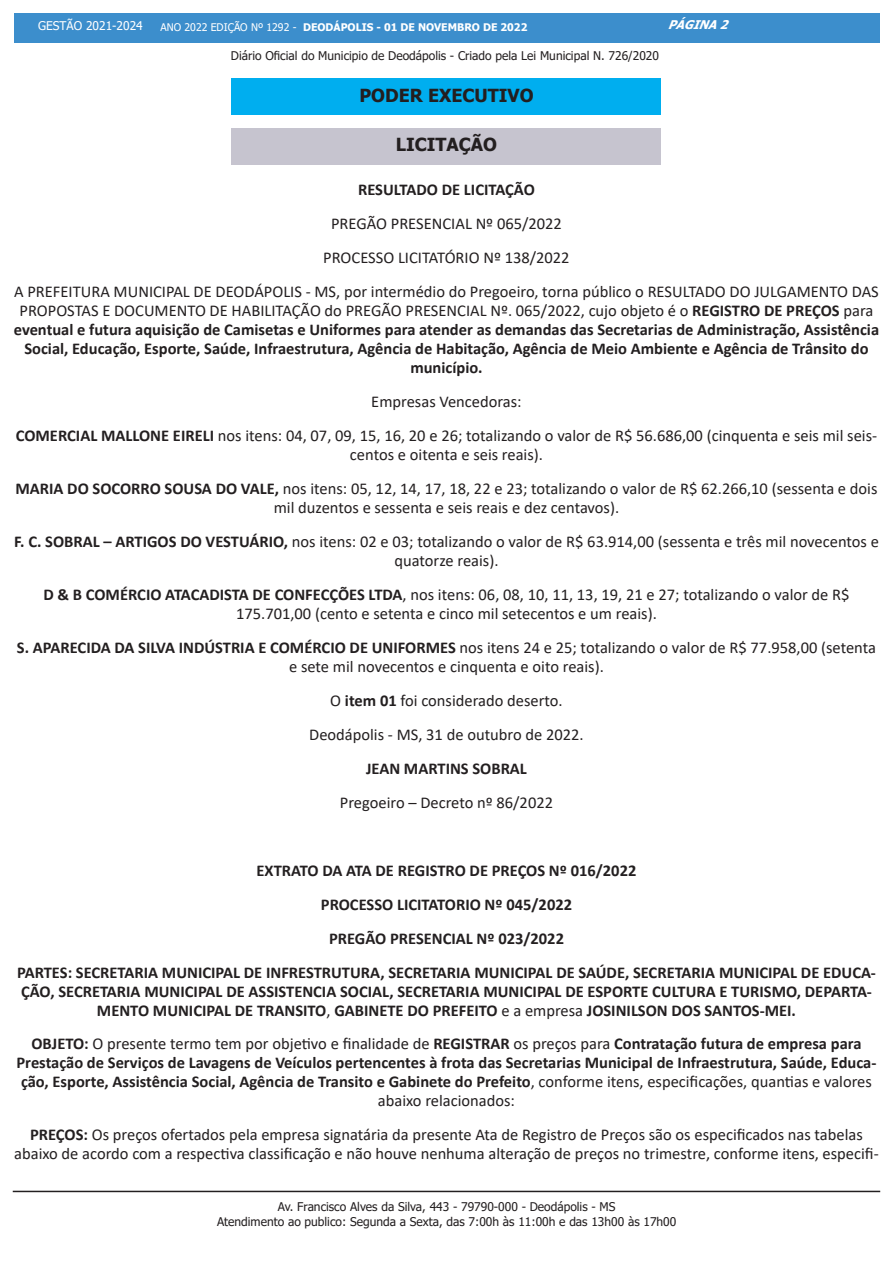
<style>
.page{position:relative;width:893px;height:1263px;background:#fff}
.page>*{position:absolute;margin:0;border:0;box-sizing:border-box;transform-origin:0 0}
.t1{font:700 18px "Tahoma";color:#231f20}
.Normal_wrd_26{font:700 16.5px/19px "Calibri";color:#231f20;text-align:center}
.Normal_wrd_26-2{font:16.5px/19px "Calibri";color:#231f20;text-align:center}
.t2{font:12px/14.4px "Tahoma";color:#231f20;text-align:center}
.t3{font:12px "Tahoma";color:#fff}
.t4{font:italic 700 12px "Tahoma";color:#fff}
.t5{font:700 10.5px "Tahoma";color:#fff}
.s1{font-weight:400}
.s2{font-weight:700}
</style>
<div class="page">
<div style="left:14px;top:14px;width:865px;height:29px;background:#3c8ecc"></div>
<hr style="left:13px;top:1191px;width:867px;height:1px;background:#231f20">
<div style="left:232px;top:79px;width:429px;height:36px;background:#00aeef"></div>
<div style="left:232px;top:128px;width:429px;height:36px;background:#c6c4cf"></div>
<p class="t3" style="left:38px;top:18px;width:106px">GESTÃO 2021-2024</p>
<p class="t5" style="left:161px;top:20px;width:368px"><span class="s1">ANO 2022 EDIÇÃO Nº 1292 -</span> DEODÁPOLIS - 01 DE NOVEMBRO DE 2022</p>
<p class="t4" style="left:668px;top:16px;width:68px">PÁGINA2</p>
<p class="t2" style="left:231px;top:49px;width:430px">Diário Oficial do Municipio de Deodápolis - Criado pela Lei Municipal N. 726/2020</p>
<p class="t1" style="left:359px;top:83px;width:176px">PODER EXECUTIVO</p>
<p class="t1" style="left:396px;top:132px;width:103px">LICITAÇÃO</p>
<p class="Normal_wrd_26" style="left:358px;top:180px;width:178px">RESULTADO DE LICITAÇÃO</p>
<p class="Normal_wrd_26-2" style="left:331px;top:214px;width:232px">PREGÃO PRESENCIAL Nº 065/2022</p>
<p class="Normal_wrd_26-2" style="left:323px;top:248px;width:248px">PROCESSO LICITATÓRIO Nº 138/2022</p>
<p class="Normal_wrd_26" style="left:14px;top:282px;width:867px"><span class="s1">A PREFEITURA MUNICIPAL DE DEODÁPOLIS - MS, por intermédio do Pregoeiro, torna público o RESULTADO DO JULGAMENTO DAS PROPOSTAS E DOCUMENTO DE HABILITAÇÃO do PREGÃO PRESENCIAL Nº. 065/2022, cujo objeto é o</span> REGISTRO DE PREÇOS <span class="s1">para </span>eventual e futura aquisição de Camisetas e Uniformes para atender as demandas das Secretarias de Administração, Assistência Social, Educação, Esporte, Saúde, Infraestrutura, Agência de Habitação, Agência de Meio Ambiente e Agência de Trânsito do município.</p>
<p class="Normal_wrd_26-2" style="left:371px;top:391px;width:152px">Empresas Vencedoras:</p>
<p class="Normal_wrd_26-2" style="left:16px;top:425px;width:863px"><span class="s2">COMERCIAL MALLONE EIRELI</span> nos itens: 04, 07, 09, 15, 16, 20 e 26; totalizando o valor de R$ 56.686,00 (cinquenta e seis mil seis&shy;centos e oitenta e seis reais).</p>
<p class="Normal_wrd_26-2" style="left:15px;top:478px;width:863px"><span class="s2">MARIA DO SOCORRO SOUSA DO VALE,</span> nos itens: 05, 12, 14, 17, 18, 22 e 23; totalizando o valor de R$ 62.266,10 (sessenta e dois mil duzentos e sessenta e seis reais e dez centavos).</p>
<p class="Normal_wrd_26-2" style="left:14px;top:531px;width:866px"><span class="s2">F. C. SOBRAL – ARTIGOS DO VESTUÁRIO,</span> nos itens: 02 e 03; totalizando o valor de R$ 63.914,00 (sessenta e três mil novecentos e quatorze reais).</p>
<p class="Normal_wrd_26-2" style="left:43px;top:584px;width:808px"><span class="s2">D &amp; B COMÉRCIO ATACADISTA DE CONFECÇÕES LTDA</span>, nos itens: 06, 08, 10, 11, 13, 19, 21 e 27; totalizando o valor de R$<br>175.701,00 (cento e setenta e cinco mil setecentos e um reais).</p>
<p class="Normal_wrd_26-2" style="left:17px;top:637px;width:861px"><span class="s2">S. APARECIDA DA SILVA INDÚSTRIA E COMÉRCIO DE UNIFORMES</span> nos itens 24 e 25; totalizando o valor de R$ 77.958,00 (setenta e sete mil novecentos e cinquenta e oito reais).</p>
<p class="Normal_wrd_26-2" style="left:330px;top:690px;width:234px">O <span class="s2">item 01</span> foi considerado deserto.</p>
<p class="Normal_wrd_26-2" style="left:309px;top:724px;width:276px">Deodápolis - MS, 31 de outubro de 2022.</p>
<p class="Normal_wrd_26" style="left:366px;top:758px;width:162px">JEAN MARTINS SOBRAL</p>
<p class="Normal_wrd_26-2" style="left:340px;top:792px;width:215px">Pregoeiro – Decreto nº 86/2022</p>
<p class="Normal_wrd_26" style="left:257px;top:860px;width:381px">EXTRATO DA ATA DE REGISTRO DE PREÇOS Nº 016/2022</p>
<p class="Normal_wrd_26" style="left:321px;top:894px;width:253px">PROCESSO LICITATORIO Nº 045/2022</p>
<p class="Normal_wrd_26" style="left:329px;top:928px;width:237px">PREGÃO PRESENCIAL Nº 023/2022</p>
<p class="Normal_wrd_26" style="left:17px;top:962px;width:860px">PARTES: SECRETARIA MUNICIPAL DE INFRESTRUTURA, SECRETARIA MUNICIPAL DE SAÚDE, SECRETARIA MUNICIPAL DE EDUCA-<br>ÇÃO, SECRETARIA MUNICIPAL DE ASSISTENCIA SOCIAL, SECRETARIA MUNICIPAL DE ESPORTE CULTURA E TURISMO, DEPARTA-<br>MENTO MUNICIPAL DE TRANSITO<span class="s1">,</span> GABINETE DO PREFEITO <span class="s1">e a empresa</span> JOSINILSON DOS SANTOS-MEI.</p>
<p class="Normal_wrd_26" style="left:17px;top:1034px;width:861px">OBJETO: <span class="s1">O presente termo tem por objetivo e finalidade de</span> REGISTRAR <span class="s1">os preços para</span> Contratação futura de empresa para Prestação de Serviços de Lavagens de Veículos pertencentes à frota das Secretarias Municipal de Infraestrutura, Saúde, Educa&shy;ção, Esporte, Assistência Social, Agência de Transito e Gabinete do Prefeito<span class="s1">, conforme itens, especificações, quantias e valores abaixo relacionados:</span></p>
<p class="Normal_wrd_26-2" style="left:14px;top:1125px;width:866px"><span class="s2">PREÇOS:</span> Os preços ofertados pela empresa signatária da presente Ata de Registro de Preços são os especificados nas tabelas abaixo de acordo com a respectiva classificação e não houve nenhuma alteração de preços no trimestre, conforme itens, especifi-</p>
<p class="t2" style="left:217px;top:1200px;width:461px">Av. Francisco Alves da Silva, 443 - 79790-000 - Deodápolis - MS<br>Atendimento ao publico: Segunda a Sexta, das 7:00h às 11:00h e das 13h00 às 17h00</p>
</div>
